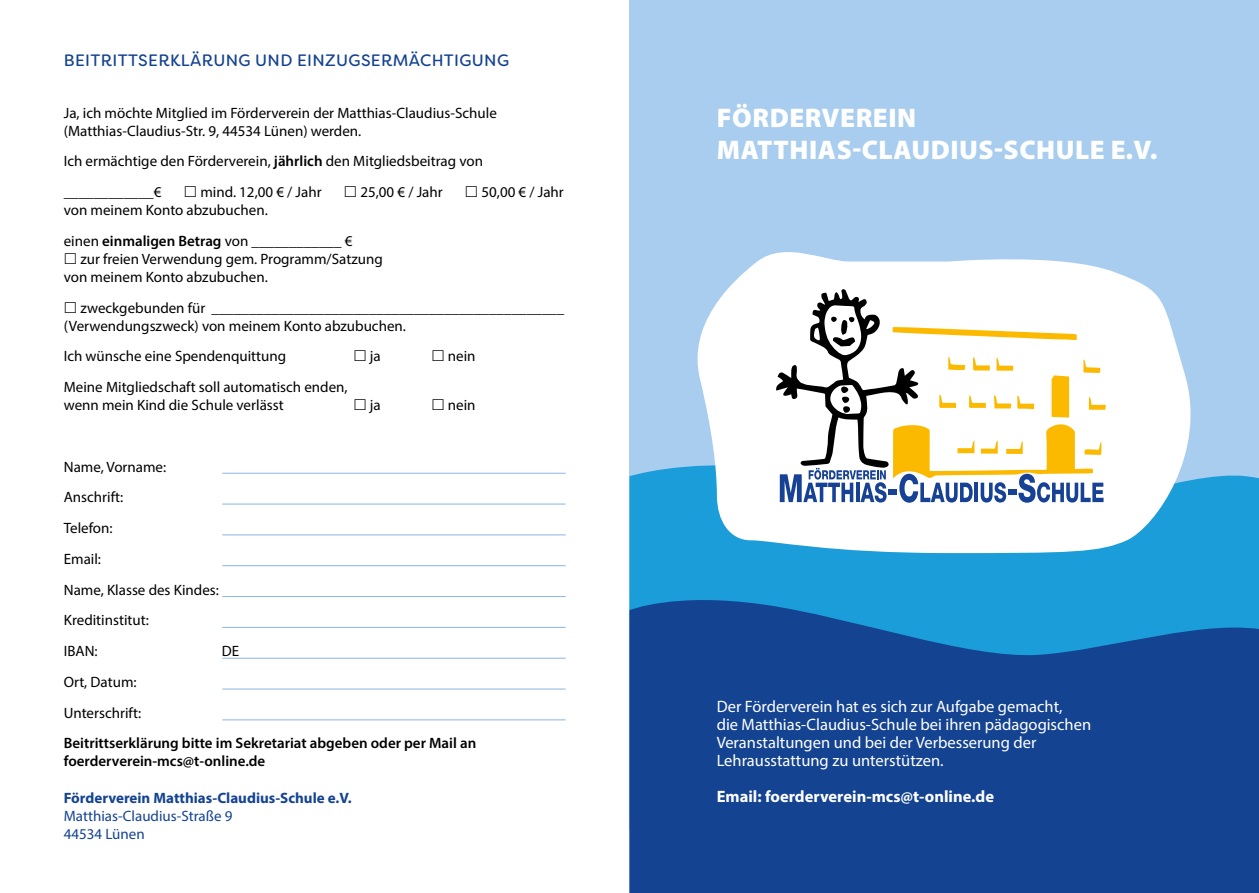
<style>
.page{position:relative;width:1259px;height:893px;background:#fff}
.page>*{position:absolute;margin:0;border:0;box-sizing:border-box;transform-origin:0 0}
.t1{font:900 27px/32.4px "Myriad Pro";letter-spacing:.02em;color:#fff}
.t2{font:16.5px/18px "Myriad Pro";color:#fff}
.t3{font:16.5px "Filson Soft";letter-spacing:.02em;color:#144391}
.t4{font:700 16.5px "Myriad Pro";color:#fff}
.t5{font:15px/30.8px "Myriad Pro";color:#000}
.t6{font:600 15px/18px "Myriad Pro";color:#000}
.t7{font:700 15px "Myriad Pro";color:#144391}
.t8{font:15px/18px "Myriad Pro";color:#144391}
.s1{font-weight:600}
</style>
<div class="page">
<div style="left:629px;top:0;width:630px;height:829px;background:#a9cdee"></div>
<div style="left:629px;top:466px;width:630px;height:126px;background:#1a9dd9"></div>
<svg style="left:629px;top:592px;width:630px;height:301px;background:#144e99"></svg>
<svg style="left:687px;top:252px;width:521px;height:301px;fill:#fff"></svg>
<svg style="left:776px;top:289px;width:330px;height:214px;background:#dfdbce"></svg>
<hr style="left:223px;top:473px;width:342px;height:1px;background:#8ab5e1">
<hr style="left:223px;top:504px;width:342px;height:1px;background:#8ab5e1">
<hr style="left:223px;top:534px;width:342px;height:1px;background:#8ab5e1">
<hr style="left:223px;top:565px;width:342px;height:1px;background:#8ab5e1">
<hr style="left:223px;top:596px;width:342px;height:1px;background:#8ab5e1">
<hr style="left:223px;top:627px;width:342px;height:1px;background:#8ab5e1">
<hr style="left:223px;top:658px;width:342px;height:1px;background:#8ab5e1">
<hr style="left:223px;top:689px;width:342px;height:1px;background:#8ab5e1">
<hr style="left:223px;top:719px;width:342px;height:1px;background:#8ab5e1">
<p class="t3" style="left:64px;top:50px;width:447px">BEITRITTSERKLÄRUNG UND EINZUGSERMÄCHTIGUNG</p>
<p class="t5" style="left:64px;top:103px;width:434px;line-height:18px">Ja, ich möchte Mitglied im Förderverein der Matthias-Claudius-Schule (Matthias-Claudius-Str. 9, 44534 Lünen) werden.</p>
<p class="t5" style="left:64px;top:146px;width:421px">Ich ermächtige den Förderverein, <span class="s1">jährlich</span> den Mitgliedsbeitrag von ____________€</p>
<p class="t5" style="left:200px;top:176px;width:123px">mind. 12,00 € / Jahr</p>
<p class="t5" style="left:360px;top:176px;width:84px">25,00 € / Jahr</p>
<p class="t5" style="left:481px;top:176px;width:84px">50,00 € / Jahr</p>
<p class="t5" style="left:64px;top:194px;width:290px">von meinem Konto abzubuchen.<br>einen <span class="s1">einmaligen Betrag</span> von ____________ €</p>
<p class="t5" style="left:64px;top:250px;width:320px;line-height:18px;text-indent:17px">zur freien Verwendung gem. Programm/Satzung von meinem Konto abzubuchen.</p>
<p class="t5" style="left:64px;top:298px;width:502px;line-height:18px;text-indent:17px">zweckgebunden für _______________________________________________ (Verwendungszweck) von meinem Konto abzubuchen.</p>
<p class="t5" style="left:64px;top:341px;width:224px">Ich wünsche eine Spendenquittung</p>
<p class="t5" style="left:370px;top:341px;width:12px">ja</p>
<p class="t5" style="left:448px;top:341px;width:29px">nein</p>
<p class="t5" style="left:64px;top:378px;width:285px;line-height:18px">Meine Mitgliedschaft soll automatisch enden, wenn mein Kind die Schule verlässt</p>
<p class="t5" style="left:370px;top:389px;width:12px">ja</p>
<p class="t5" style="left:448px;top:389px;width:29px">nein</p>
<p class="t5" style="left:64px;top:451px;width:157px">Name, Vorname:<br>Anschrift:<br>Telefon:<br>Email:<br>Name, Klasse des Kindes:<br>Kreditinstitut:<br>IBAN:</p>
<p class="t5" style="left:222px;top:635px;width:19px">DE</p>
<p class="t5" style="left:64px;top:666px;width:79px">Ort, Datum:<br>Unterschrift:</p>
<p class="t6" style="left:64px;top:734px;width:414px">Beitrittserklärung bitte im Sekretariat abgeben oder per Mail an foerderverein-mcs@t-online.de</p>
<p class="t7" style="left:64px;top:788px;width:289px">Förderverein Matthias-Claudius-Schule e.V.</p>
<p class="t8" style="left:64px;top:806px;width:170px">Matthias-Claudius-Straße 9<br>44534 Lünen</p>
<h1 class="t1" style="left:717px;top:100px;width:442px">FÖRDERVEREIN<br>MATTHIAS-CLAUDIUS-SCHULE E.V.</h1>
<p class="t2" style="left:716px;top:698px;width:376px">Der Förderverein hat es sich zur Aufgabe gemacht,<br>die Matthias-Claudius-Schule bei ihren pädagogischen Veranstaltungen und bei der Verbesserung der Lehrausstattung zu unterstützen.</p>
<p class="t4" style="left:716px;top:786px;width:279px">Email: foerderverein-mcs@t-online.de</p>
</div>
